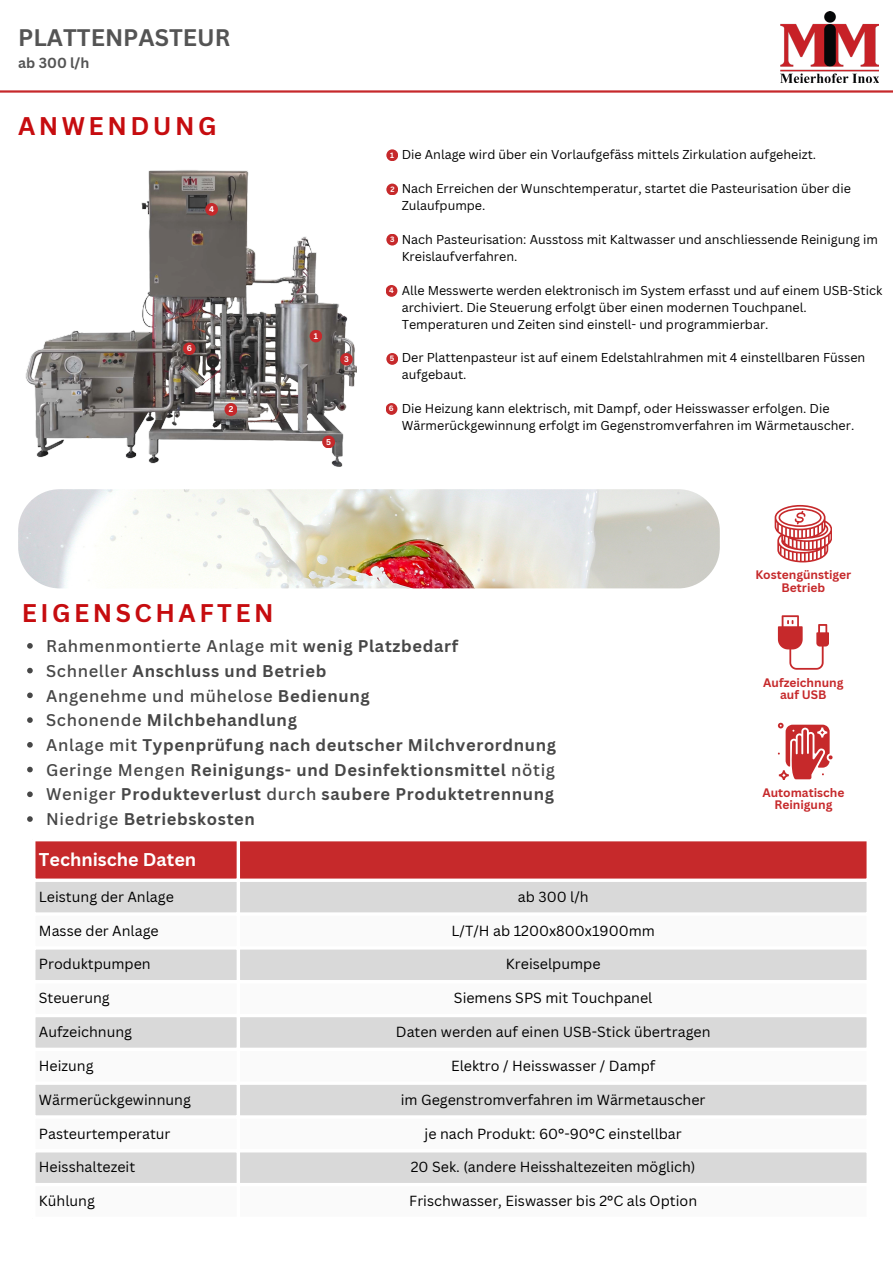
<style>
.page{position:relative;width:893px;height:1264px;background:#fff}
.page>*{position:absolute;margin:0;border:0;box-sizing:border-box;transform-origin:0 0}
.t1{font:700 24.9px "Canva Sans";letter-spacing:.14em;color:#c60c0f}
.t2{font:700 23.25px "Canva Sans";color:#545454}
.t3{font:700 18px "Canva Sans";color:#fff}
.t4{font:700 16.5px "Canva Sans";letter-spacing:.04em;color:#474747}
.t5{font:500 16.5px "Canva Sans";letter-spacing:.04em;color:#474747}
.t6{font:14.25px "Canva Sans";color:#000}
.t7{font:700 14.25px "Canva Sans";color:#545454}
.t8{font:12.6px/17px "Canva Sans";color:#000}
.t9{font:700 12px/12.8px "Canva Sans";color:#c6292b;text-align:center}
.t10{font:700 8.25px "Canva Sans";color:#fff}
.t11{font:700 8.1px "Canva Sans";color:#fff}
.t12{font:700 7.95px "Canva Sans";color:#fff}
.t13{font:700 7.5px "Canva Sans";color:#fff}
.s1{font-weight:700}
.s2{font-weight:500}
</style>
<div class="page">
<div style="left:35px;top:841px;width:831px;height:37px;background:#c6292b"></div>
<div style="left:35px;top:882px;width:831px;height:30px;background:#d9d9d9"></div>
<svg style="left:35px;top:949px;width:831px;height:233px;fill:#d9d9d9"></svg>
<hr style="left:237px;top:841px;width:3px;height:375px;background:#fff">
<svg style="left:35px;top:878px;width:832px;height:1px"></svg>
<hr style="left:32px;top:980px;width:837px;height:3px;background:#fff">
<hr style="left:32px;top:1013px;width:837px;height:4px;background:#fff">
<svg style="left:35px;top:1047px;width:831px;height:4px"></svg>
<hr style="left:32px;top:1081px;width:837px;height:3px;background:#fff">
<hr style="left:32px;top:1115px;width:837px;height:3px;background:#fff">
<hr style="left:32px;top:1149px;width:837px;height:3px;background:#fff">
<svg style="left:35px;top:1182px;width:832px;height:1px"></svg>
<img style="left:780px;top:12px;width:98px;height:70px">
<hr style="left:0;top:90px;width:892px;height:3px;background:#c6292b">
<div style="left:386px;top:149px;width:12px;height:12px;background:#c6292b;border-radius:50%"></div>
<div style="left:386px;top:184px;width:12px;height:11px;background:#c6292b;border-radius:50%"></div>
<div style="left:386px;top:234px;width:12px;height:11px;background:#c6292b;border-radius:50%"></div>
<div style="left:385px;top:285px;width:12px;height:12px;background:#c6292b;border-radius:50%"></div>
<div style="left:386px;top:353px;width:12px;height:12px;background:#c6292b;border-radius:50%"></div>
<div style="left:385px;top:403px;width:12px;height:12px;background:#c6292b;border-radius:50%"></div>
<img style="left:25px;top:170px;width:331px;height:297px">
<div style="left:309px;top:330px;width:13px;height:12px;background:#c6292b;border-radius:50%"></div>
<div style="left:224px;top:403px;width:13px;height:13px;background:#c6292b;border-radius:50%"></div>
<div style="left:340px;top:353px;width:13px;height:12px;background:#c6292b;border-radius:50%"></div>
<div style="left:205px;top:203px;width:13px;height:13px;background:#c6292b;border-radius:50%"></div>
<div style="left:322px;top:435px;width:13px;height:13px;background:#c6292b;border-radius:50%"></div>
<div style="left:183px;top:342px;width:13px;height:13px;background:#c6292b;border-radius:50%"></div>
<img style="left:18px;top:489px;width:701px;height:99px;border-radius:42px">
<svg style="left:27px;top:643px;width:6px;height:5px"></svg>
<svg style="left:27px;top:667px;width:6px;height:6px"></svg>
<svg style="left:27px;top:692px;width:6px;height:6px"></svg>
<svg style="left:27px;top:717px;width:6px;height:6px"></svg>
<svg style="left:27px;top:742px;width:6px;height:5px"></svg>
<svg style="left:27px;top:766px;width:6px;height:6px"></svg>
<svg style="left:27px;top:791px;width:6px;height:6px"></svg>
<svg style="left:27px;top:816px;width:6px;height:5px"></svg>
<svg style="left:777px;top:722px;width:55px;height:57px"></svg>
<svg style="left:777px;top:615px;width:51px;height:54px"></svg>
<svg style="left:774px;top:505px;width:57px;height:57px"></svg>
<p class="t2" style="left:18px;top:21px;width:214px">PLATTENPASTEUR</p>
<p class="t7" style="left:18px;top:53px;width:73px">ab 300 l/h</p>
<p class="t1" style="left:18px;top:109px;width:200px">ANWENDUNG</p>
<p class="t11" style="left:209px;top:203px;width:7px">4</p>
<p class="t12" style="left:187px;top:343px;width:7px">6</p>
<p class="t10" style="left:229px;top:403px;width:6px">2</p>
<p class="t12" style="left:314px;top:330px;width:6px">1</p>
<p class="t12" style="left:344px;top:353px;width:6px">3</p>
<p class="t11" style="left:326px;top:436px;width:6px">5</p>
<p class="t8" style="left:401px;top:146px;width:416px">Die Anlage wird über ein Vorlaufgefäss mittels Zirkulation aufgeheizt.</p>
<p class="t8" style="left:401px;top:180px;width:450px">Nach Erreichen der Wunschtemperatur, startet die Pasteurisation über die<br>Zulaufpumpe.</p>
<p class="t8" style="left:401px;top:230px;width:477px">Nach Pasteurisation: Ausstoss mit Kaltwasser und anschliessende Reinigung im<br>Kreislaufverfahren.</p>
<p class="t8" style="left:401px;top:281px;width:482px">Alle Messwerte werden elektronisch im System erfasst und auf einem USB-Stick archiviert. Die Steuerung erfolgt über einen modernen Touchpanel.<br>Temperaturen und Zeiten sind einstell- und programmierbar.</p>
<p class="t8" style="left:401px;top:349px;width:465px">Der Plattenpasteur ist auf einem Edelstahlrahmen mit 4 einstellbaren Füssen aufgebaut.</p>
<p class="t8" style="left:401px;top:400px;width:454px">Die Heizung kann elektrisch, mit Dampf, oder Heisswasser erfolgen. Die<br>Wärmerückgewinnung erfolgt im Gegenstromverfahren im Wärmetauscher.</p>
<p class="t13" style="left:390px;top:150px;width:5px">1</p>
<p class="t13" style="left:390px;top:184px;width:6px">2</p>
<p class="t13" style="left:390px;top:234px;width:6px">3</p>
<p class="t13" style="left:389px;top:285px;width:6px">4</p>
<p class="t13" style="left:390px;top:353px;width:6px">5</p>
<p class="t13" style="left:389px;top:403px;width:6px">6</p>
<p class="t1" style="left:22px;top:595px;width:253px">EIGENSCHAFTEN</p>
<p class="t9" style="left:755px;top:568px;width:97px">Kostengünstiger<br>Betrieb</p>
<p class="t5" style="left:46px;top:634px;width:413px">Rahmenmontierte Anlage mit <span class="s1">wenig Platzbedarf</span></p>
<p class="t4" style="left:46px;top:659px;width:281px"><span class="s2">Schneller</span> Anschluss und Betrieb</p>
<p class="t5" style="left:46px;top:684px;width:325px">Angenehme und mühelose <span class="s1">Bedienung</span></p>
<p class="t4" style="left:46px;top:708px;width:252px"><span class="s2">Schonende</span> Milchbehandlung</p>
<p class="t4" style="left:46px;top:733px;width:511px"><span class="s2">Anlage mit</span> Typenprüfung nach deutscher Milchverordnung</p>
<p class="t4" style="left:46px;top:758px;width:510px"><span class="s2">Geringe Mengen</span> Reinigungs- und Desinfektionsmittel <span class="s2">nötig</span></p>
<p class="t4" style="left:46px;top:782px;width:509px"><span class="s2">Weniger</span> Produkteverlust <span class="s2">durch</span> saubere Produktetrennung</p>
<p class="t4" style="left:46px;top:807px;width:210px"><span class="s2">Niedrige</span> Betriebskosten</p>
<p class="t3" style="left:39px;top:846px;width:159px">Technische Daten</p>
<p class="t6" style="left:39px;top:886px;width:137px">Leistung der Anlage</p>
<p class="t6" style="left:518px;top:886px;width:72px">ab 300 l/h</p>
<p class="t6" style="left:39px;top:920px;width:121px">Masse der Anlage</p>
<p class="t6" style="left:451px;top:920px;width:205px">L/T/H ab 1200x800x1900mm</p>
<p class="t6" style="left:39px;top:954px;width:113px">Produktpumpen</p>
<p class="t6" style="left:506px;top:954px;width:96px">Kreiselpumpe</p>
<p class="t6" style="left:39px;top:988px;width:72px">Steuerung</p>
<p class="t6" style="left:454px;top:988px;width:200px">Siemens SPS mit Touchpanel</p>
<p class="t6" style="left:39px;top:1021px;width:95px">Aufzeichnung</p>
<p class="t6" style="left:396px;top:1021px;width:316px">Daten werden auf einen USB-Stick übertragen</p>
<p class="t6" style="left:39px;top:1055px;width:56px">Heizung</p>
<p class="t6" style="left:451px;top:1055px;width:206px">Elektro / Heisswasser / Dampf</p>
<p class="t6" style="left:39px;top:1089px;width:154px">Wärmerückgewinnung</p>
<p class="t6" style="left:401px;top:1089px;width:306px">im Gegenstromverfahren im Wärmetauscher</p>
<p class="t6" style="left:39px;top:1123px;width:133px">Pasteurtemperatur</p>
<p class="t6" style="left:424px;top:1123px;width:259px">je nach Produkt: 60°-90°C einstellbar</p>
<p class="t6" style="left:39px;top:1157px;width:98px">Heisshaltezeit</p>
<p class="t6" style="left:411px;top:1157px;width:286px">20 Sek. (andere Heisshaltezeiten möglich)</p>
<p class="t6" style="left:39px;top:1190px;width:58px">Kühlung</p>
<p class="t6" style="left:409px;top:1190px;width:289px">Frischwasser, Eiswasser bis 2°C als Option</p>
<p class="t9" style="left:763px;top:675px;width:82px">Aufzeichnung</p>
<p class="t9" style="left:780px;top:688px;width:48px">auf USB</p>
<p class="t9" style="left:762px;top:785px;width:83px">Automatische<br>Reinigung</p>
</div>
